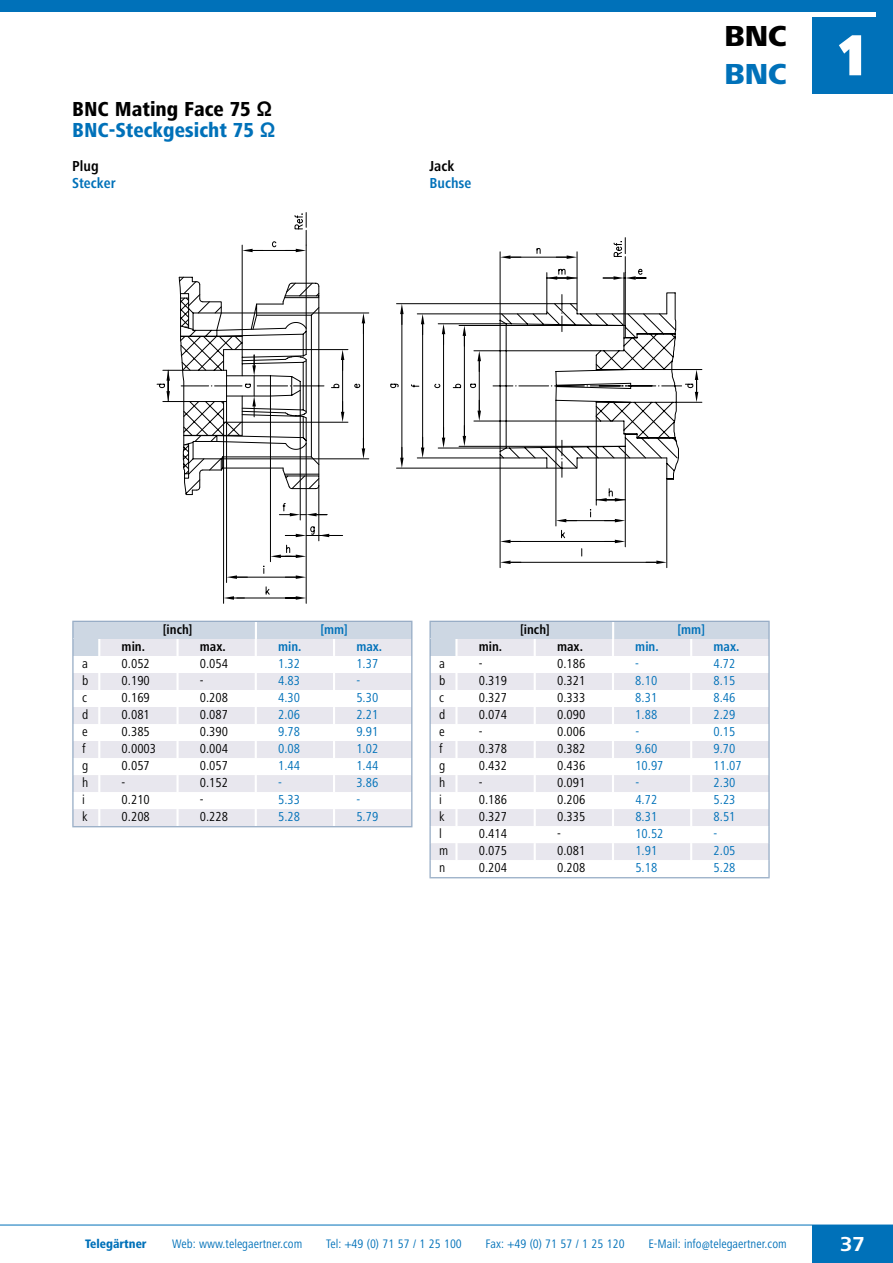
<style>
.page{position:relative;width:893px;height:1263px;background:#fff}
.page>*{position:absolute;margin:0;border:0;box-sizing:border-box;transform-origin:0 0}
.t1{font:900 condensed 60px "Frutiger Next LT";color:#fff}
.t2{font:800 30px "Frutiger Next LT";color:#000}
.t3{font:800 30px "Frutiger Next LT";color:#0071b9}
.t4{font:800 condensed 21px "Frutiger Next LT";color:#0071b9}
.t5{font:800 condensed 21px "Frutiger Next LT";color:#000}
.t6{font:700 21px "Frutiger Next LT";color:#fff}
.t7{font:700 condensed 15px "Frutiger Next LT";color:#0071b9}
.t8{font:700 condensed 15px "Frutiger Next LT";color:#000}
.t9{font:condensed 13.5px "Frutiger Next LT";color:#000}
.t10{font:condensed 13.5px "Frutiger Next LT";color:#0071b9}
.t11{font:700 condensed 13.5px "Frutiger Next LT";color:#000}
.t12{font:700 condensed 13.5px "Frutiger Next LT";color:#0071b9}
.t13{font:condensed 12.75px "Frutiger Next LT";color:#0071b9}
.t14{font:800 condensed 12.75px "Frutiger Next LT";color:#0071b9}
</style>
<div class="page">
<hr style="left:0;top:1225px;width:893px;height:1px;background:#0071b9">
<div style="left:812px;top:1225px;width:81px;height:38px;background:#0071b9"></div>
<div style="left:0;top:0;width:893px;height:13px;background:#0071b9"></div>
<div style="left:812px;top:0;width:81px;height:94px;background:#0071b9"></div>
<hr style="left:0;top:13px;width:876px;height:4px;background:#fff">
<svg style="left:157px;top:213px;width:545px;height:387px"></svg>
<svg style="left:72px;top:621px;width:340px;height:205px"></svg>
<hr style="left:72px;top:826px;width:340px;height:1px;background:#96acc5">
<svg style="left:429px;top:621px;width:341px;height:256px"></svg>
<hr style="left:429px;top:877px;width:341px;height:1px;background:#96acc5">
<h3 class="t5" style="left:72px;top:97px;width:201px">BNC Mating Face 75 Ω</h3>
<h3 class="t4" style="left:72px;top:118px;width:205px">BNC-Steckgesicht 75 Ω</h3>
<p class="t8" style="left:72px;top:158px;width:28px">Plug</p>
<p class="t7" style="left:72px;top:175px;width:45px">Stecker</p>
<p class="t8" style="left:429px;top:158px;width:26px">Jack</p>
<p class="t7" style="left:429px;top:175px;width:43px">Buchse</p>
<h2 class="t2" style="left:724px;top:19px;width:64px">BNC</h2>
<h2 class="t3" style="left:724px;top:58px;width:64px">BNC</h2>
<h1 class="t1" style="left:837px;top:21px;width:33px">1</h1>
<p class="t11" style="left:163px;top:622px;width:31px">[inch]</p>
<p class="t12" style="left:320px;top:622px;width:29px">[mm]</p>
<p class="t11" style="left:520px;top:622px;width:31px">[inch]</p>
<p class="t12" style="left:678px;top:622px;width:29px">[mm]</p>
<p class="t11" style="left:122px;top:639px;width:25px">min.</p>
<p class="t11" style="left:200px;top:639px;width:27px">max.</p>
<p class="t12" style="left:278px;top:639px;width:25px">min.</p>
<p class="t12" style="left:356px;top:639px;width:27px">max.</p>
<p class="t9" style="left:82px;top:656px;width:7px">a</p>
<p class="t9" style="left:122px;top:656px;width:30px">0.052</p>
<p class="t9" style="left:200px;top:656px;width:30px">0.054</p>
<p class="t10" style="left:278px;top:656px;width:23px">1.32</p>
<p class="t10" style="left:356px;top:656px;width:23px">1.37</p>
<p class="t9" style="left:82px;top:673px;width:8px">b</p>
<p class="t9" style="left:122px;top:673px;width:30px">0.190</p>
<p class="t9" style="left:200px;top:673px;width:5px">-</p>
<p class="t10" style="left:278px;top:673px;width:23px">4.83</p>
<p class="t10" style="left:356px;top:673px;width:5px">-</p>
<p class="t9" style="left:82px;top:690px;width:7px">c</p>
<p class="t9" style="left:122px;top:690px;width:30px">0.169</p>
<p class="t9" style="left:200px;top:690px;width:30px">0.208</p>
<p class="t10" style="left:278px;top:690px;width:23px">4.30</p>
<p class="t10" style="left:356px;top:690px;width:23px">5.30</p>
<p class="t9" style="left:82px;top:707px;width:8px">d</p>
<p class="t9" style="left:122px;top:707px;width:30px">0.081</p>
<p class="t9" style="left:200px;top:707px;width:30px">0.087</p>
<p class="t10" style="left:278px;top:707px;width:23px">2.06</p>
<p class="t10" style="left:356px;top:707px;width:23px">2.21</p>
<p class="t9" style="left:82px;top:724px;width:7px">e</p>
<p class="t9" style="left:122px;top:724px;width:30px">0.385</p>
<p class="t9" style="left:200px;top:724px;width:30px">0.390</p>
<p class="t10" style="left:278px;top:724px;width:23px">9.78</p>
<p class="t10" style="left:356px;top:724px;width:23px">9.91</p>
<p class="t9" style="left:82px;top:741px;width:5px">f</p>
<p class="t9" style="left:122px;top:741px;width:36px">0.0003</p>
<p class="t9" style="left:200px;top:741px;width:30px">0.004</p>
<p class="t10" style="left:278px;top:741px;width:23px">0.08</p>
<p class="t10" style="left:356px;top:741px;width:23px">1.02</p>
<p class="t9" style="left:82px;top:758px;width:8px">g</p>
<p class="t9" style="left:122px;top:758px;width:30px">0.057</p>
<p class="t9" style="left:200px;top:758px;width:30px">0.057</p>
<p class="t10" style="left:278px;top:758px;width:23px">1.44</p>
<p class="t10" style="left:356px;top:758px;width:23px">1.44</p>
<p class="t9" style="left:82px;top:775px;width:8px">h</p>
<p class="t9" style="left:122px;top:775px;width:5px">-</p>
<p class="t9" style="left:200px;top:775px;width:30px">0.152</p>
<p class="t10" style="left:278px;top:775px;width:5px">-</p>
<p class="t10" style="left:356px;top:775px;width:23px">3.86</p>
<p class="t9" style="left:82px;top:792px;width:4px">i</p>
<p class="t9" style="left:122px;top:792px;width:30px">0.210</p>
<p class="t9" style="left:200px;top:792px;width:5px">-</p>
<p class="t10" style="left:278px;top:792px;width:23px">5.33</p>
<p class="t10" style="left:356px;top:792px;width:5px">-</p>
<p class="t9" style="left:82px;top:809px;width:7px">k</p>
<p class="t9" style="left:122px;top:809px;width:30px">0.208</p>
<p class="t9" style="left:200px;top:809px;width:30px">0.228</p>
<p class="t10" style="left:278px;top:809px;width:23px">5.28</p>
<p class="t10" style="left:356px;top:809px;width:23px">5.79</p>
<p class="t11" style="left:479px;top:639px;width:25px">min.</p>
<p class="t11" style="left:557px;top:639px;width:27px">max.</p>
<p class="t12" style="left:635px;top:639px;width:25px">min.</p>
<p class="t12" style="left:713px;top:639px;width:27px">max.</p>
<p class="t9" style="left:439px;top:656px;width:7px">a</p>
<p class="t9" style="left:479px;top:656px;width:5px">-</p>
<p class="t9" style="left:557px;top:656px;width:30px">0.186</p>
<p class="t10" style="left:635px;top:656px;width:5px">-</p>
<p class="t10" style="left:714px;top:656px;width:23px">4.72</p>
<p class="t9" style="left:439px;top:673px;width:8px">b</p>
<p class="t9" style="left:479px;top:673px;width:30px">0.319</p>
<p class="t9" style="left:557px;top:673px;width:30px">0.321</p>
<p class="t10" style="left:635px;top:673px;width:23px">8.10</p>
<p class="t10" style="left:714px;top:673px;width:23px">8.15</p>
<p class="t9" style="left:439px;top:690px;width:7px">c</p>
<p class="t9" style="left:479px;top:690px;width:30px">0.327</p>
<p class="t9" style="left:557px;top:690px;width:30px">0.333</p>
<p class="t10" style="left:635px;top:690px;width:23px">8.31</p>
<p class="t10" style="left:714px;top:690px;width:23px">8.46</p>
<p class="t9" style="left:439px;top:707px;width:8px">d</p>
<p class="t9" style="left:479px;top:707px;width:30px">0.074</p>
<p class="t9" style="left:557px;top:707px;width:30px">0.090</p>
<p class="t10" style="left:635px;top:707px;width:23px">1.88</p>
<p class="t10" style="left:714px;top:707px;width:23px">2.29</p>
<p class="t9" style="left:439px;top:724px;width:7px">e</p>
<p class="t9" style="left:479px;top:724px;width:5px">-</p>
<p class="t9" style="left:557px;top:724px;width:30px">0.006</p>
<p class="t10" style="left:635px;top:724px;width:5px">-</p>
<p class="t10" style="left:714px;top:724px;width:23px">0.15</p>
<p class="t9" style="left:439px;top:741px;width:5px">f</p>
<p class="t9" style="left:479px;top:741px;width:30px">0.378</p>
<p class="t9" style="left:557px;top:741px;width:30px">0.382</p>
<p class="t10" style="left:635px;top:741px;width:23px">9.60</p>
<p class="t10" style="left:714px;top:741px;width:23px">9.70</p>
<p class="t9" style="left:439px;top:758px;width:8px">g</p>
<p class="t9" style="left:479px;top:758px;width:30px">0.432</p>
<p class="t9" style="left:557px;top:758px;width:30px">0.436</p>
<p class="t10" style="left:635px;top:758px;width:30px">10.97</p>
<p class="t10" style="left:714px;top:758px;width:30px">11.07</p>
<p class="t9" style="left:439px;top:775px;width:8px">h</p>
<p class="t9" style="left:479px;top:775px;width:5px">-</p>
<p class="t9" style="left:557px;top:775px;width:30px">0.091</p>
<p class="t10" style="left:635px;top:775px;width:5px">-</p>
<p class="t10" style="left:714px;top:775px;width:23px">2.30</p>
<p class="t9" style="left:439px;top:792px;width:4px">i</p>
<p class="t9" style="left:479px;top:792px;width:30px">0.186</p>
<p class="t9" style="left:557px;top:792px;width:30px">0.206</p>
<p class="t10" style="left:635px;top:792px;width:23px">4.72</p>
<p class="t10" style="left:714px;top:792px;width:23px">5.23</p>
<p class="t9" style="left:439px;top:809px;width:7px">k</p>
<p class="t9" style="left:479px;top:809px;width:30px">0.327</p>
<p class="t9" style="left:557px;top:809px;width:30px">0.335</p>
<p class="t10" style="left:635px;top:809px;width:23px">8.31</p>
<p class="t10" style="left:714px;top:809px;width:23px">8.51</p>
<p class="t9" style="left:439px;top:826px;width:4px">l</p>
<p class="t9" style="left:479px;top:826px;width:30px">0.414</p>
<p class="t9" style="left:557px;top:826px;width:5px">-</p>
<p class="t10" style="left:635px;top:826px;width:30px">10.52</p>
<p class="t10" style="left:714px;top:826px;width:5px">-</p>
<p class="t9" style="left:439px;top:843px;width:11px">m</p>
<p class="t9" style="left:479px;top:843px;width:30px">0.075</p>
<p class="t9" style="left:557px;top:843px;width:30px">0.081</p>
<p class="t10" style="left:635px;top:843px;width:23px">1.91</p>
<p class="t10" style="left:714px;top:843px;width:23px">2.05</p>
<p class="t9" style="left:439px;top:860px;width:8px">n</p>
<p class="t9" style="left:479px;top:860px;width:30px">0.204</p>
<p class="t9" style="left:557px;top:860px;width:30px">0.208</p>
<p class="t10" style="left:635px;top:860px;width:23px">5.18</p>
<p class="t10" style="left:714px;top:860px;width:23px">5.28</p>
<p class="t14" style="left:85px;top:1237px;width:63px">Telegärtner</p>
<p class="t13" style="left:172px;top:1237px;width:132px">Web: www.telegaertner.com</p>
<p class="t13" style="left:326px;top:1237px;width:137px">Tel: +49 (0) 71 57 / 1 25 100</p>
<p class="t13" style="left:486px;top:1237px;width:141px">Fax: +49 (0) 71 57 / 1 25 120</p>
<p class="t13" style="left:648px;top:1237px;width:140px">E-Mail: info@telegaertner.com</p>
<h3 class="t6" style="left:840px;top:1232px;width:26px">37</h3>
</div>
